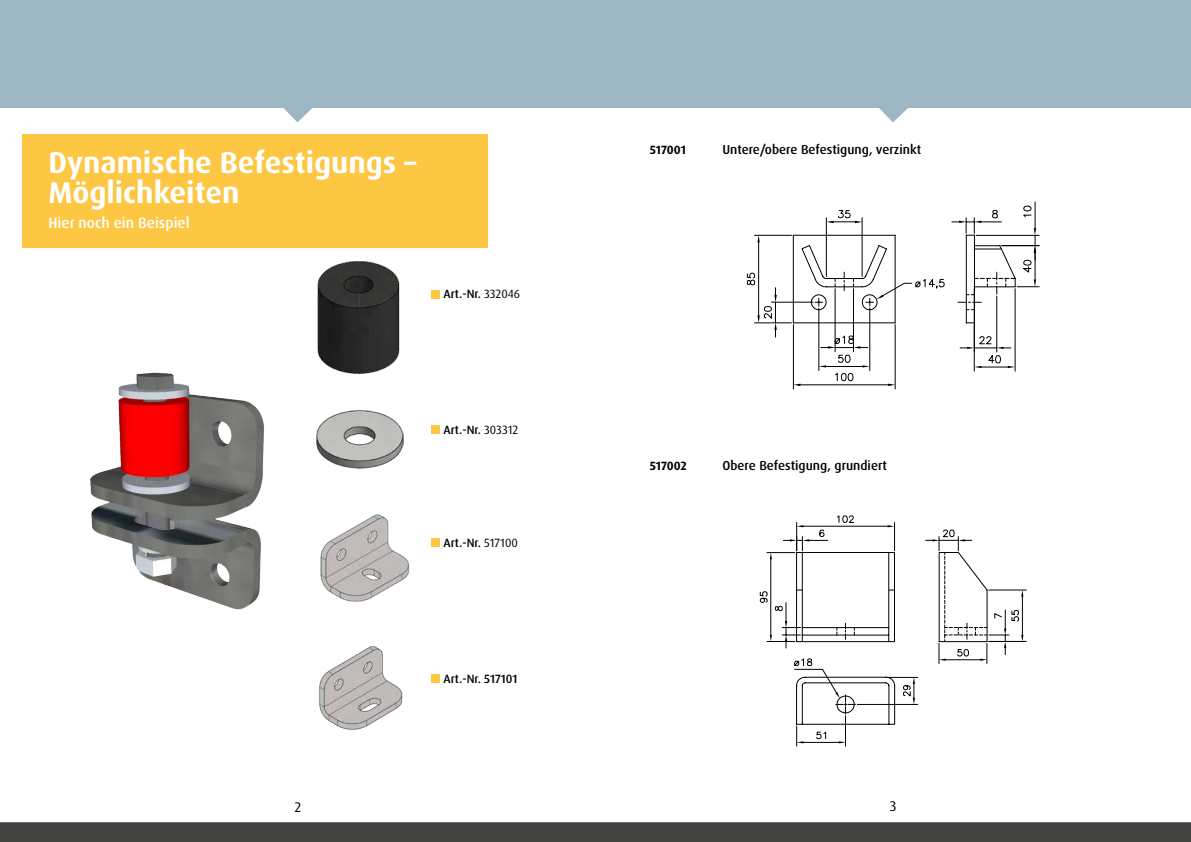
<style>
.page{position:relative;width:1191px;height:842px;background:#fff}
.page>*{position:absolute;margin:0;border:0;box-sizing:border-box;transform-origin:0 0}
.t1{font:700 30px/29.3px "Dax OT";color:#fff}
.t2{font:500 15px "Dax OT";color:#fff}
.t3{font:14px "Dax OT";color:#000}
.t4{font:500 13px "Dax OT";color:#000}
.t5{font:500 12px "Dax OT";color:#000}
.t6{font:700 12px "Dax OT";letter-spacing:-.005em;color:#000}
.s1{font-weight:400}
</style>
<div class="page">
<div style="left:0;top:0;width:1191px;height:107px;background:#9db6c3"></div>
<svg style="left:878px;top:107px;width:30px;height:15px"></svg>
<div style="left:0;top:822px;width:1191px;height:20px;background:#424241"></div>
<svg style="left:282px;top:107px;width:31px;height:15px"></svg>
<div style="left:23px;top:134px;width:465px;height:113px;background:#fdc643"></div>
<img style="left:90px;top:372px;width:174px;height:238px">
<img style="left:317px;top:261px;width:83px;height:113px">
<div style="left:431px;top:290px;width:9px;height:8px;background:#fdc643"></div>
<div style="left:431px;top:426px;width:9px;height:8px;background:#fdc643"></div>
<div style="left:431px;top:538px;width:9px;height:9px;background:#fdc643"></div>
<div style="left:431px;top:674px;width:9px;height:9px;background:#fdc643"></div>
<img style="left:316px;top:410px;width:88px;height:59px">
<img style="left:319px;top:646px;width:84px;height:84px">
<img style="left:320px;top:514px;width:90px;height:88px">
<svg style="left:760px;top:515px;width:266px;height:231px"></svg>
<hr style="left:793px;top:325px;width:1px;height:64px;background:#000">
<hr style="left:895px;top:325px;width:1px;height:64px;background:#000">
<svg style="left:747px;top:202px;width:292px;height:184px"></svg>
<h1 class="t1" style="left:48px;top:148px;width:369px">Dynamische Befestigungs –<br>Möglichkeiten</h1>
<p class="t2" style="left:48px;top:213px;width:143px">Hier noch ein Beispiel</p>
<p class="t5" style="left:443px;top:286px;width:78px">Art.-Nr. <span class="s1">332046</span></p>
<p class="t5" style="left:443px;top:422px;width:76px">Art.-Nr. <span class="s1">303312</span></p>
<p class="t5" style="left:443px;top:535px;width:76px">Art.-Nr. <span class="s1">517100</span></p>
<p class="t5" style="left:443px;top:671px;width:76px">Art.-Nr. 517101</p>
<p class="t6" style="left:649px;top:142px;width:38px">517001</p>
<p class="t4" style="left:722px;top:142px;width:200px">Untere/obere Befestigung, verzinkt</p>
<p class="t6" style="left:649px;top:458px;width:38px">517002</p>
<p class="t4" style="left:722px;top:457px;width:166px">Obere Befestigung, grundiert</p>
<p class="t3" style="left:294px;top:798px;width:8px">2</p>
<p class="t3" style="left:890px;top:798px;width:8px">3</p>
</div>
